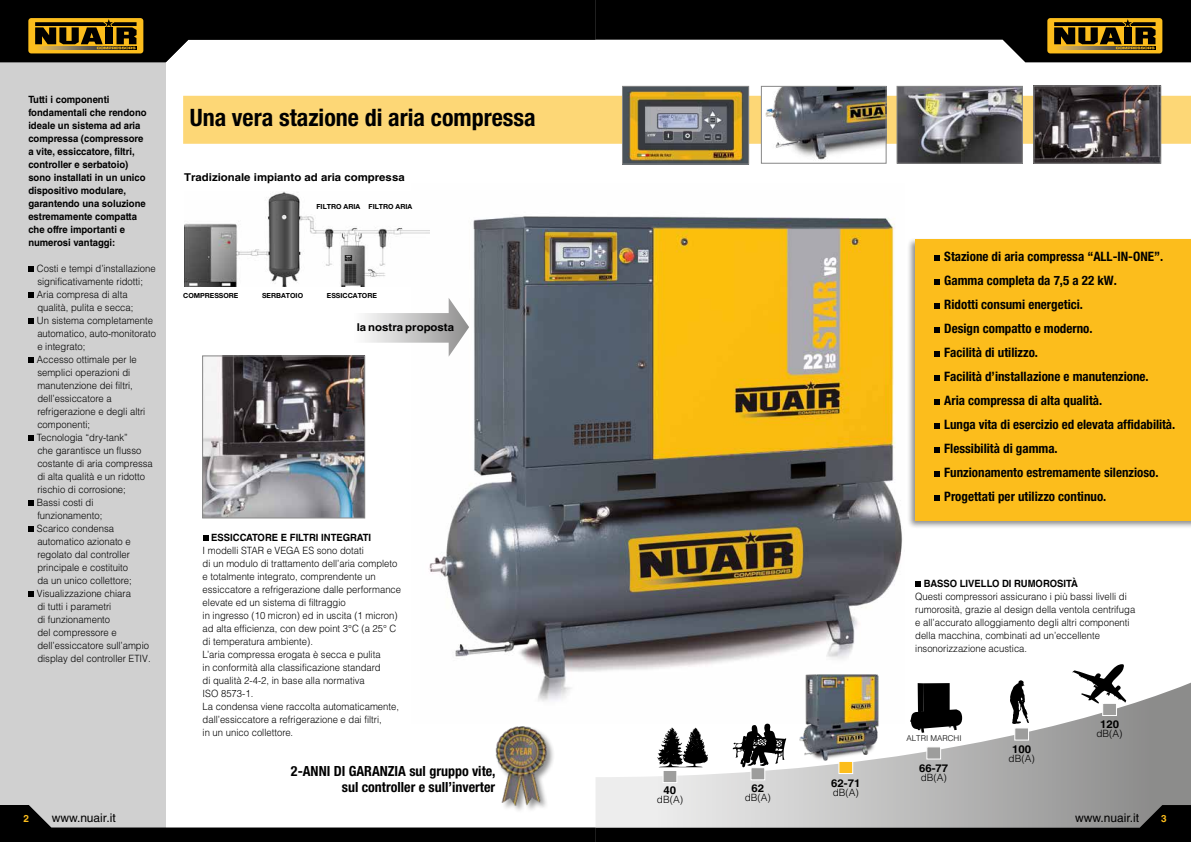
<style>
.page{position:relative;width:1191px;height:842px;background:#fff}
.page>*{position:absolute;margin:0;border:0;box-sizing:border-box;transform-origin:0 0}
.t1{font:700 condensed 24px "Helvetica Neue LT Std";color:#000}
.t2{font:700 condensed 14px/16px "Helvetica Neue LT Std";color:#000;text-align:right}
.t3{font:700 condensed 13px/24px "Helvetica Neue LT Std";color:#000}
.t4{font:12px "Helvetica LT Std";color:#000}
.t5{font:700 10.8px "Helvetica LT Std";color:#000;scale:1.06 1}
.t6{font:300 10px/13px "Helvetica LT Std";color:#000;scale:.95 1}
.t7{font:700 10px/13px "Helvetica LT Std";color:#000;scale:.95 1}
.t8{font:300 10px "Helvetica LT Std";color:#000}
.t9{font:700 10px "Helvetica LT Std";color:#fcbd1c}
.t10{font:300 8px "Helvetica LT Std";color:#000}
.t11{font:700 7px "Helvetica Neue LT Std";color:#000}
</style>
<div class="page">
<img style="left:429px;top:216px;width:474px;height:486px">
<div style="left:0;top:62px;width:165px;height:780px;background:#d0d0d0"></div>
<svg style="left:0;top:0;width:1191px;height:62px"></svg>
<svg style="left:183px;top:95px;width:1008px;height:70px"></svg>
<svg style="left:595px;top:683px;width:596px;height:122px"></svg>
<svg style="left:1072px;top:664px;width:54px;height:39px"></svg>
<svg style="left:657px;top:727px;width:51px;height:40px"></svg>
<svg style="left:732px;top:724px;width:54px;height:43px"></svg>
<svg style="left:1010px;top:680px;width:19px;height:44px"></svg>
<img style="left:796px;top:671px;width:88px;height:94px">
<svg style="left:910px;top:683px;width:52px;height:50px"></svg>
<div style="left:662px;top:770px;width:15px;height:13px;background:#9d9d9c;border:1px solid #fff"></div>
<div style="left:750px;top:767px;width:15px;height:13px;background:#9d9d9c;border:1px solid #fff"></div>
<div style="left:838px;top:761px;width:15px;height:13px;background:#fcbd1c;border:1px solid #fff"></div>
<div style="left:926px;top:746px;width:15px;height:13px;background:#9d9d9c;border:1px solid #fff"></div>
<div style="left:1014px;top:727px;width:15px;height:13px;background:#9d9d9c;border:1px solid #fff"></div>
<div style="left:1102px;top:703px;width:14px;height:13px;background:#9d9d9c;border:1px solid #fff"></div>
<svg style="left:28px;top:266px;width:6px;height:6px"></svg>
<svg style="left:28px;top:292px;width:6px;height:6px"></svg>
<svg style="left:28px;top:318px;width:6px;height:6px"></svg>
<svg style="left:28px;top:357px;width:6px;height:6px"></svg>
<svg style="left:28px;top:435px;width:6px;height:6px"></svg>
<svg style="left:28px;top:500px;width:6px;height:6px"></svg>
<svg style="left:28px;top:526px;width:6px;height:6px"></svg>
<svg style="left:28px;top:591px;width:6px;height:6px"></svg>
<svg style="left:915px;top:581px;width:6px;height:6px"></svg>
<svg style="left:203px;top:535px;width:5px;height:5px"></svg>
<img style="left:204px;top:357px;width:159px;height:159px">
<div style="left:202px;top:355px;width:163px;height:163px;border:1px solid #878787"></div>
<div style="left:906px;top:237px;width:285px;height:292px;background:#000;opacity:.45"></div>
<div style="left:915px;top:239px;width:276px;height:282px;background:#fcbd1c"></div>
<svg style="left:934px;top:255px;width:5px;height:6px"></svg>
<svg style="left:934px;top:279px;width:5px;height:6px"></svg>
<svg style="left:934px;top:303px;width:5px;height:6px"></svg>
<svg style="left:934px;top:327px;width:5px;height:6px"></svg>
<svg style="left:934px;top:351px;width:5px;height:6px"></svg>
<svg style="left:934px;top:375px;width:5px;height:6px"></svg>
<svg style="left:934px;top:399px;width:5px;height:6px"></svg>
<svg style="left:934px;top:423px;width:5px;height:6px"></svg>
<svg style="left:934px;top:447px;width:5px;height:6px"></svg>
<svg style="left:934px;top:471px;width:5px;height:6px"></svg>
<svg style="left:934px;top:495px;width:5px;height:6px"></svg>
<img style="left:495px;top:726px;width:59px;height:79px">
<img style="left:184px;top:191px;width:246px;height:95px">
<img style="left:763px;top:88px;width:121px;height:74px">
<div style="left:761px;top:86px;width:125px;height:78px;border:1px solid #878787"></div>
<img style="left:898px;top:88px;width:122px;height:74px">
<div style="left:896px;top:86px;width:126px;height:78px;border:1px solid #878787"></div>
<img style="left:624px;top:88px;width:123px;height:74px">
<div style="left:622px;top:86px;width:127px;height:78px;border:1px solid #878787"></div>
<img style="left:1035px;top:88px;width:124px;height:74px">
<div style="left:1033px;top:86px;width:128px;height:78px;border:1px solid #878787"></div>
<svg style="left:352px;top:298px;width:117px;height:59px"></svg>
<svg style="left:0;top:805px;width:1191px;height:37px"></svg>
<p class="t7" style="left:28px;top:93px;width:126px">Tutti i componenti fondamentali che rendono ideale un sistema ad aria compressa (compressore a vite, essiccatore, filtri, controller e serbatoio) sono installati in un unico dispositivo modulare, garantendo una soluzione estremamente compatta che offre importanti e numerosi vantaggi:</p>
<p class="t6" style="left:37px;top:262px;width:127px">Costi e tempi d’installazione significativamente ridotti;<br>Aria compresa di alta qualità, pulita e secca;<br>Un sistema completamente automatico, auto-monitorato e integrato;<br>Accesso ottimale per le semplici operazioni di manutenzione dei filtri, dell’essiccatore a refrigerazione e degli altri componenti;<br>Tecnologia “dry-tank”<br>che garantisce un flusso costante di aria compressa di alta qualità e un ridotto rischio di corrosione;<br>Bassi costi di funzionamento;<br>Scarico condensa automatico azionato e regolato dal controller principale e costituito<br>da un unico collettore;<br>Visualizzazione chiara<br>di tutti i parametri<br>di funzionamento<br>del compressore e dell’essiccatore sull’ampio display del controller ETIV.</p>
<h1 class="t1" style="left:190px;top:103px;width:347px">Una vera stazione di aria compressa</h1>
<p class="t5" style="left:184px;top:170px;width:209px">Tradizionale impianto ad aria compressa</p>
<p class="t11" style="left:316px;top:202px;width:97px">FILTRO ARIA FILTRO ARIA</p>
<p class="t11" style="left:183px;top:291px;width:57px">COMPRESSORE</p>
<p class="t11" style="left:262px;top:291px;width:43px">SERBATOIO</p>
<p class="t11" style="left:327px;top:291px;width:52px">ESSICCATORE</p>
<p class="t5" style="left:357px;top:320px;width:93px">la nostra proposta</p>
<p class="t7" style="left:211px;top:530px;width:170px">ESSICCATORE E FILTRI INTEGRATI</p>
<p class="t6" style="left:203px;top:543px;width:210px">I modelli STAR e VEGA ES sono dotati<br>di un modulo di trattamento dell’aria completo e totalmente integrato, comprendente un essiccatore a refrigerazione dalle performance elevate ed un sistema di filtraggio<br>in ingresso (10 micron) ed in uscita (1 micron) ad alta efficienza, con dew point 3°C (a 25° C di temperatura ambiente).<br>L’aria compressa erogata è secca e pulita<br>in conformità alla classificazione standard<br>di qualità 2-4-2, in base alla normativa<br>ISO 8573-1.<br>La condensa viene raccolta automaticamente, dall’essiccatore a refrigerazione e dai filtri,<br>in un unico collettore.</p>
<h2 class="t2" style="left:291px;top:763px;width:206px">2-ANNI DI GARANZIA sul gruppo vite, sul controller e sull’inverter</h2>
<p class="t5" style="left:663px;top:783px;width:13px">40</p>
<p class="t8" style="left:657px;top:793px;width:28px">dB(A)</p>
<p class="t5" style="left:751px;top:781px;width:13px">62</p>
<p class="t8" style="left:745px;top:791px;width:28px">dB(A)</p>
<p class="t5" style="left:831px;top:777px;width:29px">62-71</p>
<p class="t8" style="left:832px;top:786px;width:28px">dB(A)</p>
<p class="t3" style="left:944px;top:244px;width:232px">Stazione di aria compressa “ALL-IN-ONE”.<br>Gamma completa da 7,5 a 22 kW.<br>Ridotti consumi energetici.<br>Design compatto e moderno.<br>Facilità di utilizzo.<br>Facilità d’installazione e manutenzione.<br>Aria compressa di alta qualità.<br>Lunga vita di esercizio ed elevata affidabilità.<br>Flessibilità di gamma.<br>Funzionamento estremamente silenzioso.<br>Progettati per utilizzo continuo.</p>
<p class="t7" style="left:923px;top:577px;width:164px">BASSO LIVELLO DI RUMOROSITÀ</p>
<p class="t6" style="left:915px;top:590px;width:233px">Questi compressori assicurano i più bassi livelli di rumorosità, grazie al design della ventola centrifuga e all’accurato alloggiamento degli altri componenti della macchina, combinati ad un’eccellente insonorizzazione acustica.</p>
<p class="t10" style="left:906px;top:733px;width:57px">ALTRI MARCHI</p>
<p class="t5" style="left:919px;top:762px;width:29px">66-77</p>
<p class="t8" style="left:920px;top:771px;width:28px">dB(A)</p>
<p class="t5" style="left:1012px;top:742px;width:19px">100</p>
<p class="t8" style="left:1008px;top:752px;width:28px">dB(A)</p>
<p class="t5" style="left:1100px;top:717px;width:19px">120</p>
<p class="t8" style="left:1096px;top:727px;width:28px">dB(A)</p>
<p class="t9" style="left:23px;top:813px;width:7px">2</p>
<p class="t4" style="left:1075px;top:811px;width:65px">www.nuair.it</p>
<p class="t9" style="left:1161px;top:813px;width:7px">3</p>
<p class="t4" style="left:52px;top:811px;width:65px">www.nuair.it</p>
</div>
